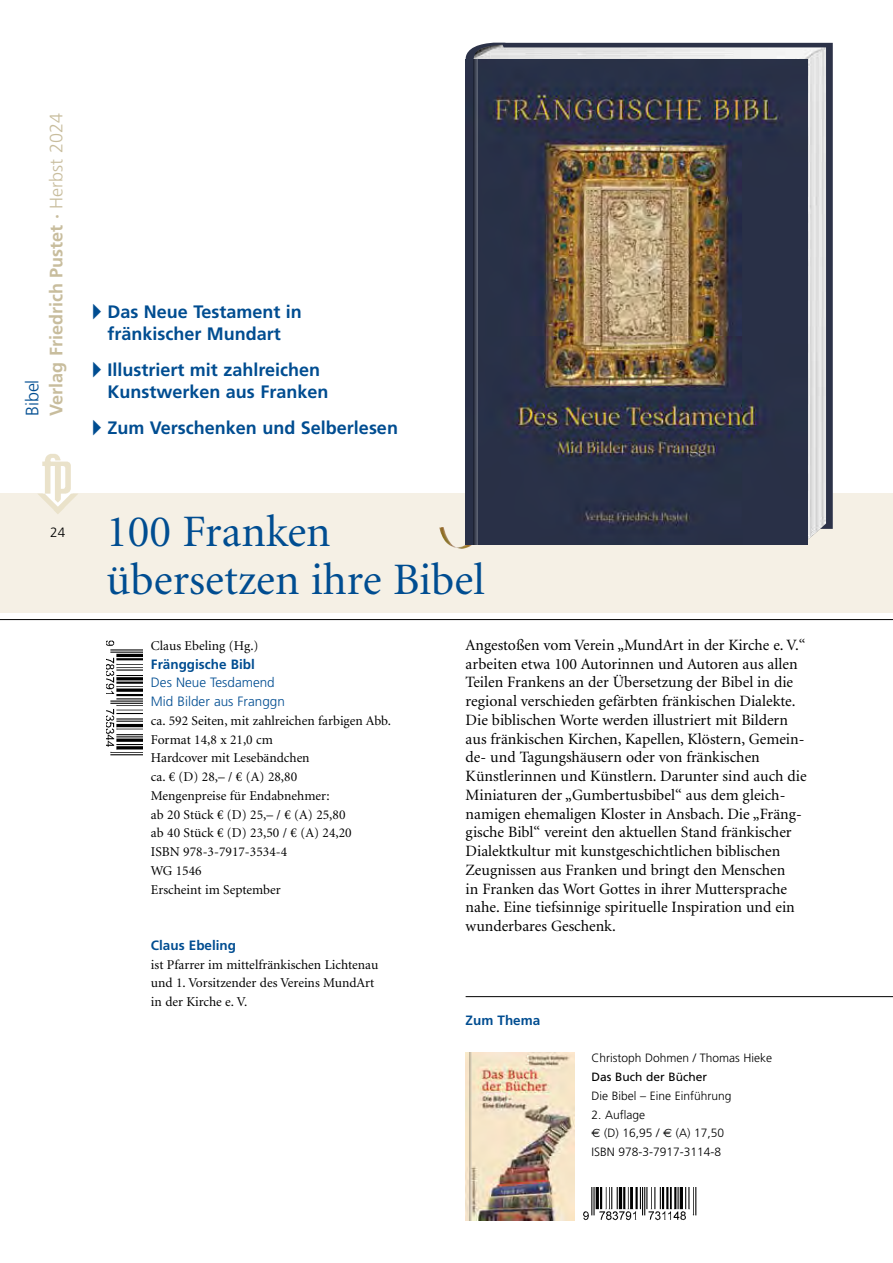
<style>
.page{position:relative;width:893px;height:1263px;background:#fff}
.page>*{position:absolute;margin:0;border:0;box-sizing:border-box;transform-origin:0 0}
.t1{font:45px/48px "Minion";color:#004d91}
.t2{font:700 18px/21.6px "Frutiger";color:#004d91}
.t3{font:700 18px/24px "Frutiger";color:#c8bd9d}
.t4{font:15.75px/18.8px "Minion";color:#000}
.t5{font:13.5px/18.8px "Minion";color:#000}
.t6{font:700 13.5px "Frutiger";color:#004d91}
.t7{font:300 13.5px/18.8px "Frutiger";color:#004d91}
.t8{font:300 13.5px "Frutiger";color:#000}
.t9{font:300 12px/18.8px "Frutiger";color:#000}
.t10{font:12px "Frutiger";color:#000}
.s1{font-weight:300;color:#004d91}
.s2{font-weight:300}
.s3{font-family:"Minion Pro"}
.s4{font-family:"Euro Sans";font-weight:400}
</style>
<div class="page">
<div style="left:0;top:493px;width:893px;height:119px;background:#f5f0e5"></div>
<hr style="left:892px;top:493px;width:1px;height:120px;background:#f5f0e5">
<img style="left:38px;top:454px;width:40px;height:60px">
<hr style="left:0;top:619px;width:893px;height:1px;background:#000">
<img style="left:106px;top:640px;width:36px;height:116px">
<hr style="left:466px;top:996px;width:427px;height:1px;background:#000">
<img style="left:466px;top:1053px;width:108px;height:167px">
<svg style="left:470px;top:1052px;width:2px;height:168px"></svg>
<img style="left:583px;top:1187px;width:114px;height:33px">
<img style="left:439px;top:527px;width:35px;height:22px">
<svg style="left:464px;top:42px;width:369px;height:487px;background:#9b9da6"></svg>
<img style="left:466px;top:60px;width:341px;height:484px">
<svg style="left:473px;top:60px;width:5px;height:484px;background:#3d4353"></svg>
<p class="t3" style="left:20px;top:416px;width:304px;rotate:-90deg"><span class="s1">Bibel<br></span>Verlag Friedrich Pustet · <span class="s2">Herbst 2024</span></p>
<p class="t8" style="left:50px;top:525px;width:17px">24</p>
<p class="t2" style="left:107px;top:301px;width:196px">Das Neue Testament in fränkischer Mundart</p>
<p class="t2" style="left:107px;top:359px;width:223px">Illustriert mit zahlreichen<br>Kunstwerken aus Franken</p>
<p class="t2" style="left:107px;top:417px;width:292px">Zum Verschenken und Selberlesen</p>
<h1 class="t1" style="left:106px;top:509px;width:380px">100 Franken übersetzen ihre Bibel</h1>
<p class="t5" style="left:151px;top:637px;width:109px">Claus Ebeling (Hg.)</p>
<p class="t6" style="left:151px;top:656px;width:105px">Fränggische Bibl</p>
<p class="t7" style="left:151px;top:673px;width:135px">Des Neue Tesdamend<br>Mid Bilder aus Franggn</p>
<p class="t5" style="left:151px;top:712px;width:242px">ca. 592 Seiten, mit zahlreichen farbigen Abb.<br>Format 14,8 x 21,0 cm<br>Hardcover mit Lesebändchen<br>ca. <span class="s3">€</span> (D) 28,– / <span class="s3">€</span> (A) 28,80<br>Mengenpreise für Endabnehmer:<br>ab 20 Stück <span class="s3">€</span> (D) 25,– / <span class="s3">€</span> (A) 25,80<br>ab 40 Stück <span class="s3">€</span> (D) 23,50 / <span class="s3">€</span> (A) 24,20<br>ISBN 978-3-7917-3534-4<br>WG 1546<br>Erscheint im September</p>
<p class="t6" style="left:151px;top:937px;width:87px">Claus Ebeling</p>
<p class="t5" style="left:151px;top:955px;width:229px">ist Pfarrer im mittelfränkischen Lichtenau und 1. Vorsitzender des Vereins MundArt in der Kirche e. V.</p>
<p class="t4" style="left:466px;top:636px;width:342px">Angestoßen vom Verein „MundArt in der Kirche e. V.“ arbeiten etwa 100 Autorinnen und Autoren aus allen Teilen Frankens an der Übersetzung der Bibel in die regional verschieden gefärbten fränkischen Dialekte.<br>Die biblischen Worte werden illustriert mit Bildern aus fränkischen Kirchen, Kapellen, Klöstern, Gemein&shy;de- und Tagungshäusern oder von fränkischen Künstlerinnen und Künstlern. Darunter sind auch die Miniaturen der „Gumbertusbibel“ aus dem gleich&shy;namigen ehemaligen Kloster in Ansbach. Die „Fräng&shy;gische Bibl“ vereint den aktuellen Stand fränkischer Dialektkultur mit kunstgeschichtlichen biblischen Zeugnissen aus Franken und bringt den Menschen<br>in Franken das Wort Gottes in ihrer Muttersprache nahe. Eine tiefsinnige spirituelle Inspiration und ein wunderbares Geschenk.</p>
<p class="t6" style="left:466px;top:1012px;width:76px">Zum Thema</p>
<p class="t9" style="left:591px;top:1049px;width:182px">Christoph Dohmen / Thomas Hieke</p>
<p class="t10" style="left:591px;top:1070px;width:117px">Das Buch der Bücher</p>
<p class="t9" style="left:591px;top:1086px;width:142px">Die Bibel – Eine Einführung</p>
<p class="t9" style="left:591px;top:1105px;width:134px">2. Auflage<br><span class="s4">€</span> (D) 16,95 / <span class="s4">€</span> (A) 17,50<br>ISBN 978-3-7917-3114-8</p>
</div>
